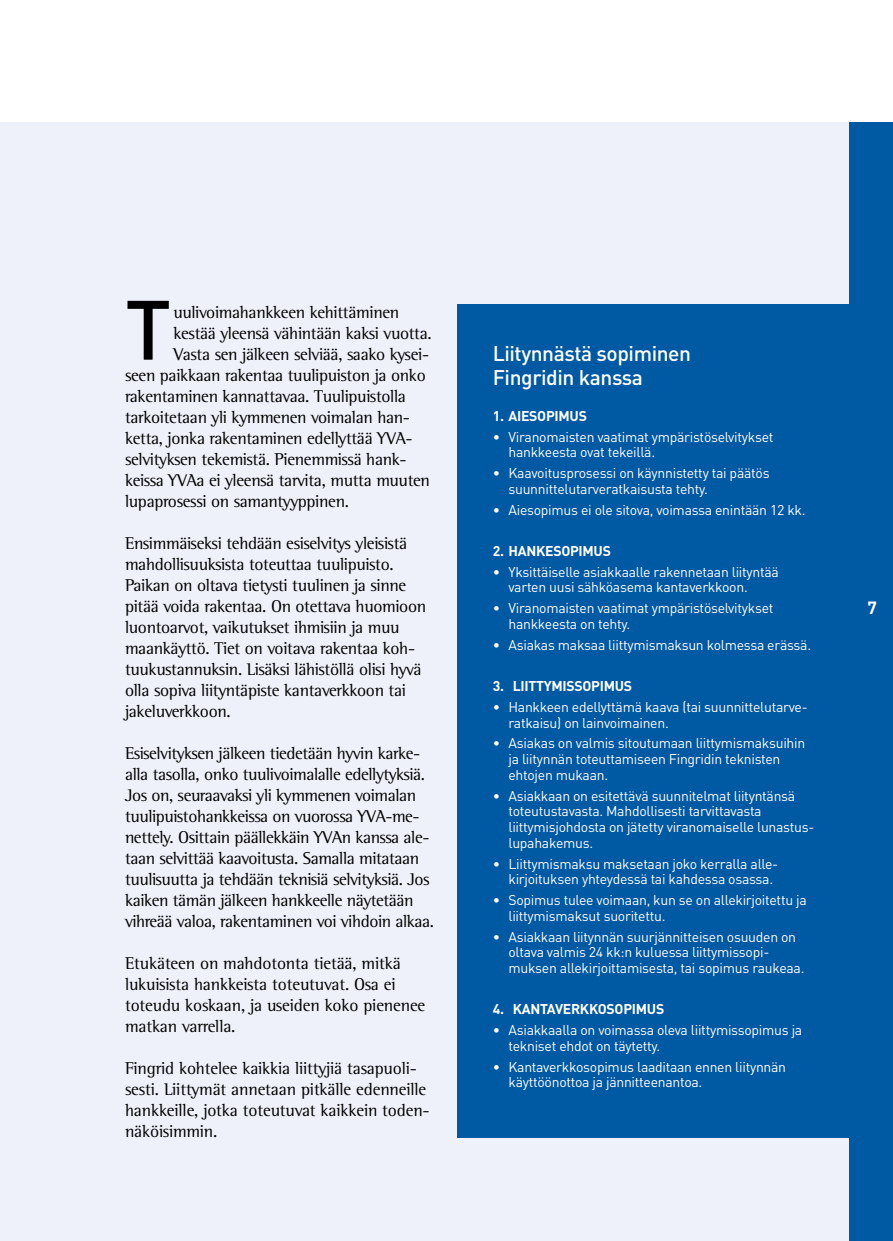
<style>
.page{position:relative;width:893px;height:1241px;background:#fff}
.page>*{position:absolute;margin:0;border:0;box-sizing:border-box;transform-origin:0 0}
.t1{font:500 82.6px "DIN";color:#000}
.t2{font:500 21px/24.5px "DIN";letter-spacing:-.02em;color:#fff}
.t3{font:17.5px/21px "Rotis Semi Serif";letter-spacing:-.02em;color:#000}
.t4{font:700 17.5px "DIN";color:#fff}
.t5{font:14px/15.8px "DIN";letter-spacing:-.02em;color:#fff}
.t6{font:700 14px "DIN";letter-spacing:-.02em;color:#fff}
</style>
<div class="page">
<div style="left:0;top:123px;width:893px;height:1117px;background:#eef1f9"></div>
<div style="left:458px;top:304px;width:393px;height:833px;background:#0059a3"></div>
<div style="left:849px;top:123px;width:44px;height:1117px;background:#0059a3"></div>
<h1 class="t1" style="left:125px;top:277px;width:48px">T</h1>
<p class="t3" style="left:173px;top:301px;width:227px">uulivoimahankkeen kehittäminen</p>
<p class="t3" style="left:173px;top:322px;width:260px">kestää yleensä vähintään kaksi vuotta.</p>
<p class="t3" style="left:173px;top:343px;width:257px">Vasta sen jälkeen selviää, saako kysei-</p>
<p class="t3" style="left:125px;top:364px;width:302px">seen paikkaan rakentaa tuulipuiston ja onko</p>
<p class="t3" style="left:125px;top:385px;width:282px">rakentaminen kannattavaa. Tuulipuistolla</p>
<p class="t3" style="left:125px;top:406px;width:287px">tarkoitetaan yli kymmenen voimalan han-</p>
<p class="t3" style="left:125px;top:427px;width:289px">ketta, jonka rakentaminen edellyttää YVA-</p>
<p class="t3" style="left:125px;top:448px;width:283px">selvityksen tekemistä. Pienemmissä hank-</p>
<p class="t3" style="left:125px;top:469px;width:306px">keissa YVAa ei yleensä tarvita, mutta muuten</p>
<p class="t3" style="left:125px;top:490px;width:225px">lupaprosessi on samantyyppinen.</p>
<p class="t3" style="left:125px;top:532px;width:303px">Ensimmäiseksi tehdään esiselvitys yleisistä mahdollisuuksista toteuttaa tuulipuisto.<br>Paikan on oltava tietysti tuulinen ja sinne pitää voida rakentaa. On otettava huomioon luontoarvot, vaikutukset ihmisiin ja muu maankäyttö. Tiet on voitava rakentaa koh&shy;tuukustannuksin. Lisäksi lähistöllä olisi hyvä olla sopiva liityntäpiste kantaverkkoon tai jakeluverkkoon.</p>
<p class="t3" style="left:125px;top:742px;width:311px">Esiselvityksen jälkeen tiedetään hyvin karke&shy;alla tasolla, onko tuulivoimalalle edellytyksiä.<br>Jos on, seuraavaksi yli kymmenen voimalan tuulipuistohankkeissa on vuorossa YVA-me&shy;nettely. Osittain päällekkäin YVAn kanssa ale&shy;taan selvittää kaavoitusta. Samalla mitataan tuulisuutta ja tehdään teknisiä selvityksiä. Jos kaiken tämän jälkeen hankkeelle näytetään vihreää valoa, rakentaminen voi vihdoin alkaa.</p>
<p class="t3" style="left:125px;top:952px;width:302px">Etukäteen on mahdotonta tietää, mitkä lukuisista hankkeista toteutuvat. Osa ei toteudu koskaan, ja useiden koko pienenee matkan varrella.</p>
<p class="t3" style="left:125px;top:1057px;width:306px">Fingrid kohtelee kaikkia liittyjiä tasapuoli&shy;sesti. Liittymät annetaan pitkälle edenneille hankkeille, jotka toteutuvat kaikkein toden&shy;näköisimmin.</p>
<p class="t2" style="left:493px;top:340px;width:200px">Liitynnästä sopiminen<br>Fingridin kanssa</p>
<p class="t6" style="left:493px;top:406px;width:96px">1. AIESOPIMUS</p>
<p class="t5" style="left:508px;top:428px;width:267px;text-indent:-16px">• Viranomaisten vaatimat ympäristöselvitykset hankkeesta ovat tekeillä.</p>
<p class="t5" style="left:508px;top:465px;width:263px;text-indent:-16px">• Kaavoitusprosessi on käynnistetty tai päätös suunnittelutarveratkaisusta tehty.</p>
<p class="t5" style="left:493px;top:501px;width:314px">• Aiesopimus ei ole sitova, voimassa enintään 12 kk.</p>
<p class="t6" style="left:493px;top:541px;width:120px">2. HANKESOPIMUS</p>
<p class="t5" style="left:508px;top:563px;width:272px;text-indent:-16px">• Yksittäiselle asiakkaalle rakennetaan liityntää varten uusi sähköasema kantaverkkoon.</p>
<p class="t5" style="left:508px;top:600px;width:267px;text-indent:-16px">• Viranomaisten vaatimat ympäristöselvitykset hankkeesta on tehty.</p>
<p class="t5" style="left:493px;top:636px;width:320px">• Asiakas maksaa liittymismaksun kolmessa erässä.</p>
<p class="t6" style="left:493px;top:676px;width:141px">3. LIITTYMISSOPIMUS</p>
<p class="t5" style="left:508px;top:698px;width:301px;text-indent:-16px">• Hankkeen edellyttämä kaava (tai suunnittelutarve&shy;ratkaisu) on lainvoimainen.</p>
<p class="t5" style="left:508px;top:735px;width:298px;text-indent:-16px">• Asiakas on valmis sitoutumaan liittymismaksuihin ja liitynnän toteuttamiseen Fingridin teknisten ehtojen mukaan.</p>
<p class="t5" style="left:508px;top:787px;width:307px;text-indent:-16px">• Asiakkaan on esitettävä suunnitelmat liityntänsä toteutustavasta. Mahdollisesti tarvittavasta liittymisjohdosta on jätetty viranomaiselle lunastus&shy;lupahakemus.</p>
<p class="t5" style="left:508px;top:855px;width:271px;text-indent:-16px">• Liittymismaksu maksetaan joko kerralla alle&shy;kirjoituksen yhteydessä tai kahdessa osassa.</p>
<p class="t5" style="left:508px;top:891px;width:300px;text-indent:-16px">• Sopimus tulee voimaan, kun se on allekirjoitettu ja liittymismaksut suoritettu.</p>
<p class="t5" style="left:508px;top:928px;width:298px;text-indent:-16px">• Asiakkaan liitynnän suurjännitteisen osuuden on oltava valmis 24 kk:n kuluessa liittymissopi&shy;muksen allekirjoittamisesta, tai sopimus raukeaa.</p>
<p class="t6" style="left:493px;top:1000px;width:173px">4. KANTAVERKKOSOPIMUS</p>
<p class="t5" style="left:508px;top:1021px;width:295px;text-indent:-16px">• Asiakkaalla on voimassa oleva liittymissopimus ja tekniset ehdot on täytetty.</p>
<p class="t5" style="left:508px;top:1058px;width:279px;text-indent:-16px">• Kantaverkkosopimus laaditaan ennen liitynnän käyttöönottoa ja jännitteenantoa.</p>
<p class="t4" style="left:867px;top:596px;width:11px">7</p>
</div>
